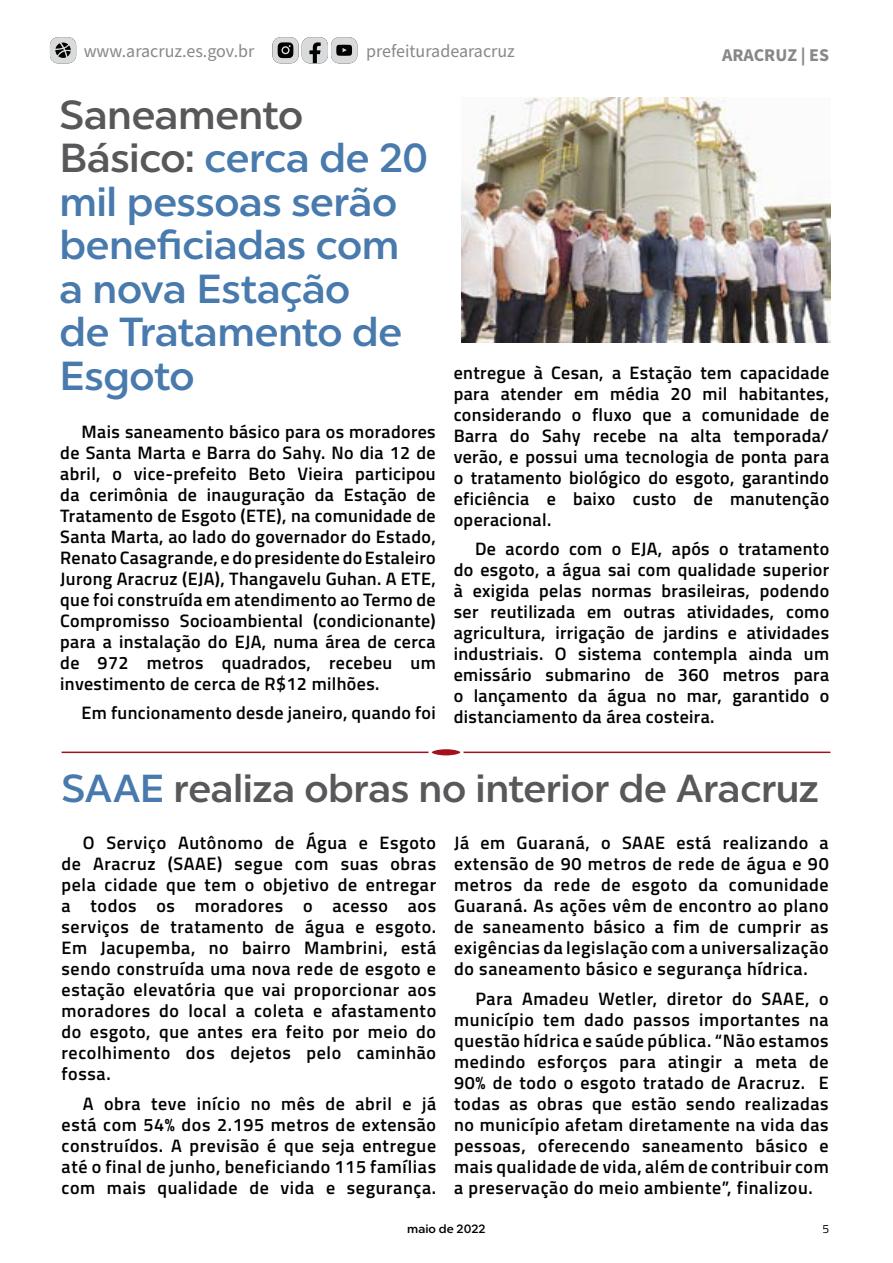
<style>
.page{position:relative;width:893px;height:1263px;background:#fff}
.page>*{position:absolute;margin:0;border:0;box-sizing:border-box;transform-origin:0 0}
.t1{font:500 40.5px/43.5px "Chronica Pro";letter-spacing:-.01em;color:#487aad}
.t2{font:500 39px "Chronica Pro";letter-spacing:-.01em;color:#58585a}
.t3{font:600 18px/21px "Titillium Web";letter-spacing:.03em;color:#000;text-align:justify}
.t4{font:18px "Source Sans Pro";color:#87888a}
.t5{font:700 18px "Source Sans Pro";color:#87888a}
.t6{font:500 12px "Chronica Pro";color:#000}
.t7{font:12px "Titillium Web";color:#000}
.s1{color:#58585a}
.s2{color:#487aad}
</style>
<div class="page">
<svg style="left:272px;top:37px;width:85px;height:26px;background:#acadae"></svg>
<img style="left:49px;top:44px;width:28px;height:20px">
<svg style="left:50px;top:37px;width:26px;height:26px"></svg>
<img style="left:462px;top:97px;width:368px;height:246px">
<hr style="left:62px;top:751px;width:768px;height:2px;background:#a3121b">
<svg style="left:430px;top:748px;width:32px;height:9px"></svg>
<div style="left:428px;top:746px;width:36px;height:12px;border:3px solid #fff;border-radius:50%"></div>
<p class="t4" style="left:84px;top:39px;width:172px">www.aracruz.es.gov.br</p>
<p class="t4" style="left:366px;top:39px;width:150px">prefeituradearacruz</p>
<p class="t5" style="left:722px;top:43px;width:108px">ARACRUZ | ES</p>
<h1 class="t1" style="left:59px;top:91px;width:371px"><span class="s1">Saneamento<br>Básico:</span> cerca de 20 mil pessoas serão beneficiadas com a nova Estação<br>de Tratamento de<br>Esgoto</h1>
<p class="t3" style="left:60px;top:420px;width:377px;text-indent:21px">Mais saneamento básico para os moradores de Santa Marta e Barra do Sahy. No dia 12 de abril, o vice-prefeito Beto Vieira participou da cerimônia de inauguração da Estação de Tratamento de Esgoto (ETE), na comunidade de Santa Marta, ao lado do governador do Estado, Renato Casagrande, e do presidente do Estaleiro Jurong Aracruz (EJA), Thangavelu Guhan. A ETE, que foi construída em atendimento ao Termo de Compromisso Socioambiental (condicionante) para a instalação do EJA, numa área de cerca de 972 metros quadrados, recebeu um investimento de cerca de R$12 milhões.</p>
<p class="t3" style="left:82px;top:702px;width:356px">Em funcionamento desde janeiro, quando foi</p>
<p class="t3" style="left:454px;top:361px;width:377px">entregue à Cesan, a Estação tem capacidade para atender em média 20 mil habitantes, considerando o fluxo que a comunidade de Barra do Sahy recebe na alta temporada/ verão, e possui uma tecnologia de ponta para o tratamento biológico do esgoto, garantindo eficiência e baixo custo de manutenção operacional.</p>
<p class="t3" style="left:454px;top:538px;width:377px;text-indent:21px">De acordo com o EJA, após o tratamento do esgoto, a água sai com qualidade superior à exigida pelas normas brasileiras, podendo ser reutilizada em outras atividades, como agricultura, irrigação de jardins e atividades industriais. O sistema contempla ainda um emissário submarino de 360 metros para o lançamento da água no mar, garantido o distanciamento da área costeira.</p>
<h2 class="t2" style="left:62px;top:759px;width:759px"><span class="s2">SAAE</span> realiza obras no interior de Aracruz</h2>
<p class="t3" style="left:62px;top:831px;width:376px;text-indent:21px">O Serviço Autônomo de Água e Esgoto de Aracruz (SAAE) segue com suas obras pela cidade que tem o objetivo de entregar a todos os moradores o acesso aos serviços de tratamento de água e esgoto.<br>Em Jacupemba, no bairro Mambrini, está sendo construída uma nova rede de esgoto e estação elevatória que vai proporcionar aos moradores do local a coleta e afastamento do esgoto, que antes era feito por meio do recolhimento dos dejetos pelo caminhão fossa.</p>
<p class="t3" style="left:62px;top:1092px;width:376px;text-indent:21px">A obra teve início no mês de abril e já está com 54% dos 2.195 metros de extensão construídos. A previsão é que seja entregue até o final de junho, beneficiando 115 famílias com mais qualidade de vida e segurança.</p>
<p class="t3" style="left:454px;top:831px;width:376px">Já em Guaraná, o SAAE está realizando a extensão de 90 metros de rede de água e 90 metros da rede de esgoto da comunidade Guaraná. As ações vêm de encontro ao plano de saneamento básico a fim de cumprir as exigências da legislação com a universalização do saneamento básico e segurança hídrica.</p>
<p class="t3" style="left:454px;top:987px;width:376px;text-indent:21px">Para Amadeu Wetler, diretor do SAAE, o município tem dado passos importantes na questão hídrica e saúde pública. “Não estamos medindo esforços para atingir a meta de 90% de todo o esgoto tratado de Aracruz. E todas as obras que estão sendo realizadas no município afetam diretamente na vida das pessoas, oferecendo saneamento básico e mais qualidade de vida, além de contribuir com a preservação do meio ambiente”, finalizou.</p>
<p class="t6" style="left:407px;top:1220px;width:80px">maio de 2022</p>
<p class="t7" style="left:822px;top:1220px;width:8px">5</p>
</div>
